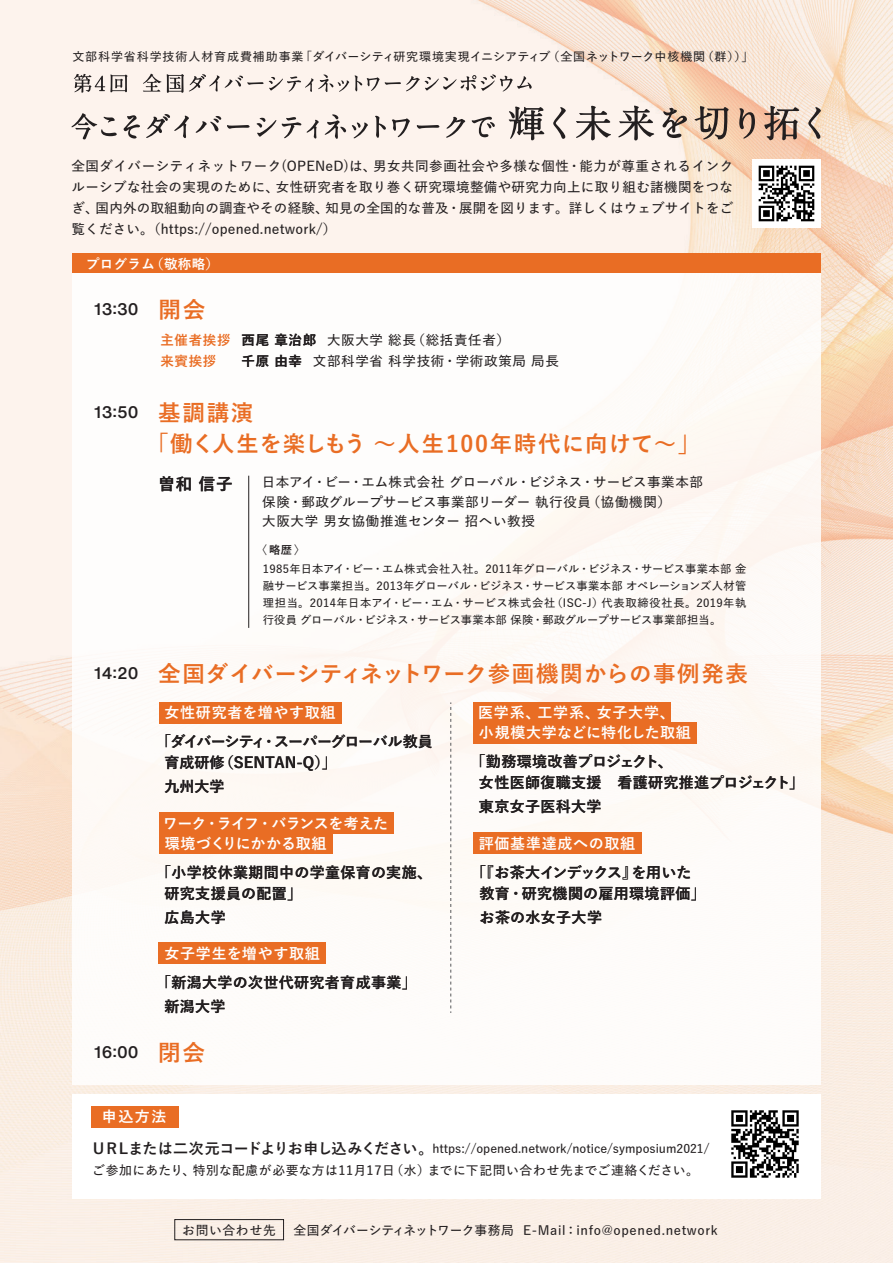
<style>
.page{position:relative;width:893px;height:1263px;background:#fff}
.page>*{position:absolute;margin:0;border:0;box-sizing:border-box;transform-origin:0 0}
.t1{font:700 22.5px "Yu Go Pr 6 N";letter-spacing:.015em;color:#e96d24}
.t2{font:700 22.5px "Yu Go Pr 6 N";letter-spacing:.035em;color:#e96d24}
.t3{font:500 16.5px "Helvetica Now Text";color:#231f20}
.t4{font:700 16.5px "Yu Go Pr 6 N";color:#231f20}
.t5{font:700 15px/21px "Yu Go Pr 6 N";letter-spacing:.025em;color:#231f20}
.t6{font:700 15px/20.1px "Yu Go Pr 6 N";letter-spacing:.05em;color:#fff}
.t7{font:700 15px/21px "Yu Go Pr 6 N";letter-spacing:-.035em;color:#231f20}
.t8{font:700 15px/20px "Yu Go Pr 6 N";letter-spacing:-.03em;color:#fff}
.t9{font:600 13.5px/21px "Yu Go Pr 6 N";letter-spacing:.015em;color:#231f20;text-align:justify}
.t10{font:600 13.5px/19.5px "Yu Go Pr 6 N";letter-spacing:.035em;color:#231f20}
.t11{font:600 13.5px/21.6px "Yu Go Pr 6 N";letter-spacing:.05em;color:#231f20}
.t12{font:700 13.5px "Yu Go Pr 6 N";letter-spacing:.025em;color:#fff}
.t13{font:600 12.75px "Yu Go Pr 6 N";letter-spacing:.05em;color:#231f20}
.t14{font:600 12px "Yu Go Pr 6 N";color:#231f20}
.t15{font:600 12px "Yu Go Pr 6 N";letter-spacing:.075em;color:#231f20}
.t16{font:600 11.25px/16.8px "Yu Go Pr 6 N";letter-spacing:.02em;color:#231f20;text-align:justify}
.t17{font:700 11.25px "Yu Go Pr 6 N";color:#231f20}
.s1{font-family:"Yu Go Pr 6 N";font-weight:700;font-size:22.5px;color:#e96d24}
.s2{font-weight:700;color:#e96d24}
.s3{font-weight:700}
.s4{font-family:"Helvetica Now Text";font-weight:500;font-size:16.5px;color:#231f20}
.s5{font-weight:700;font-size:15px}
</style>
<div class="page">
<img style="left:0;top:0;width:893px;height:1263px">
<div style="left:72px;top:254px;width:749px;height:830px;background:#fff"></div>
<div style="left:72px;top:1094px;width:749px;height:105px;background:#fff"></div>
<div style="left:72px;top:254px;width:749px;height:19px;background:#e96d24"></div>
<hr style="left:248px;top:476px;width:1px;height:152px;background:#231f20">
<div style="left:159px;top:943px;width:167px;height:21px;background:#e96d24"></div>
<div style="left:159px;top:702px;width:183px;height:21px;background:#e96d24"></div>
<div style="left:159px;top:812px;width:234px;height:21px;background:#e96d24"></div>
<div style="left:159px;top:832px;width:173px;height:21px;background:#e96d24"></div>
<div style="left:473px;top:702px;width:198px;height:21px;background:#e96d24"></div>
<div style="left:473px;top:722px;width:224px;height:21px;background:#e96d24"></div>
<div style="left:473px;top:832px;width:168px;height:22px;background:#e96d24"></div>
<svg style="left:451px;top:702px;width:1px;height:311px"></svg>
<svg style="left:71px;top:113px;width:46px;height:26px"></svg>
<svg style="left:124px;top:115px;width:16px;height:24px"></svg>
<svg style="left:146px;top:114px;width:43px;height:24px"></svg>
<svg style="left:196px;top:116px;width:25px;height:17px"></svg>
<svg style="left:227px;top:125px;width:23px;height:4px"></svg>
<svg style="left:257px;top:118px;width:19px;height:19px"></svg>
<svg style="left:282px;top:117px;width:19px;height:21px"></svg>
<svg style="left:307px;top:120px;width:12px;height:19px"></svg>
<svg style="left:325px;top:114px;width:21px;height:25px"></svg>
<svg style="left:352px;top:123px;width:16px;height:15px"></svg>
<svg style="left:375px;top:116px;width:11px;height:22px"></svg>
<svg style="left:392px;top:118px;width:18px;height:19px"></svg>
<svg style="left:417px;top:125px;width:22px;height:4px"></svg>
<svg style="left:446px;top:117px;width:19px;height:21px"></svg>
<svg style="left:472px;top:117px;width:23px;height:20px"></svg>
<svg style="left:509px;top:107px;width:35px;height:33px"></svg>
<svg style="left:553px;top:107px;width:13px;height:32px"></svg>
<svg style="left:576px;top:106px;width:35px;height:34px"></svg>
<svg style="left:618px;top:106px;width:36px;height:34px"></svg>
<svg style="left:662px;top:108px;width:25px;height:30px"></svg>
<svg style="left:695px;top:106px;width:34px;height:33px"></svg>
<svg style="left:739px;top:108px;width:16px;height:31px"></svg>
<svg style="left:764px;top:106px;width:35px;height:34px"></svg>
<svg style="left:808px;top:107px;width:13px;height:32px"></svg>
<img style="left:753px;top:159px;width:68px;height:68px">
<svg style="left:74px;top:74px;width:53px;height:19px"></svg>
<svg style="left:143px;top:74px;width:18px;height:18px"></svg>
<svg style="left:167px;top:74px;width:182px;height:19px;background:#dbd1cd"></svg>
<svg style="left:355px;top:75px;width:177px;height:16px;background:#d9d0cb"></svg>
<div style="left:91px;top:1106px;width:87px;height:21px;background:#e96d24"></div>
<img style="left:731px;top:1110px;width:68px;height:68px">
<div style="left:175px;top:1219px;width:109px;height:21px;border:1px solid #231f20"></div>
<p class="t15" style="left:72px;top:45px;width:682px">文部科学省科学技術人材育成費補助事業「ダイバーシティ研究環境実現イニシアティブ（全国ネットワーク中核機関（群））」</p>
<p class="t9" style="left:72px;top:154px;width:663px">全国ダイバーシティネットワーク(OPENeD)は、男女共同参画社会や多様な個性・能力が尊重されるインクルーシブな社会の実現のために、女性研究者を取り巻く研究環境整備や研究力向上に取り組む諸機関をつなぎ、国内外の取組動向の調査やその経験、知見の全国的な普及・展開を図ります。詳しくはウェブサイトをご覧ください。（https://opened.network/）</p>
<p class="t12" style="left:86px;top:256px;width:134px">プログラム（敬称略）</p>
<h2 class="t3" style="left:94px;top:297px;width:113px">13:30 <span class="s1">開会</span></h2>
<p class="t11" style="left:160px;top:327px;width:351px"><span class="s2">主催者挨拶</span> <span class="s3">西尾 章治郎</span> 大阪大学 総長（総括責任者）<span class="s2">来賓挨拶</span></p>
<p class="t11" style="left:242px;top:349px;width:319px"><span class="s3">千原 由幸</span> 文部科学省 科学技術・学術政策局 局長</p>
<h2 class="t3" style="left:94px;top:399px;width:161px">13:50 <span class="s1">基調講演</span></h2>
<h1 class="t2" style="left:146px;top:431px;width:556px">「働く人生を楽しもう～人生100年時代に向けて～」</h1>
<h2 class="t4" style="left:159px;top:475px;width:76px">曽和 信子</h2>
<p class="t10" style="left:262px;top:471px;width:443px">日本アイ・ビー・エム株式会社 グローバル・ビジネス・サービス事業本部保険・郵政グループサービス事業部リーダー 執行役員（協働機関）<br>大阪大学 男女協働推進センター 招へい教授</p>
<p class="t16" style="left:263px;top:559px;width:485px">1985年日本アイ・ビー・エム株式会社入社。2011年グローバル・ビジネス・サービス事業本部 金融サービス事業担当。2013年グローバル・ビジネス・サービス事業本部 オペレーションズ人材管理担当。2014年日本アイ・ビー・エム・サービス株式会社（ISC-J）代表取締役社長。2019年執行役員 グローバル・ビジネス・サービス事業本部 保険・郵政グループサービス事業部担当。</p>
<p class="t17" style="left:256px;top:544px;width:51px">〈略歴〉</p>
<h1 class="t1" style="left:94px;top:661px;width:655px"><span class="s4">14</span><sup>:</sup><span class="s4">20</span> 全国ダイバーシティネットワーク参画機関からの事例発表</h1>
<h3 class="t6" style="left:164px;top:703px;width:173px">女性研究者を増やす取組</h3>
<h3 class="t7" style="left:164px;top:731px;width:270px;text-indent:-8px">「ダイバーシティ・スーパーグローバル教員育成研修（SENTAN-Q）」</h3>
<h3 class="t5" style="left:164px;top:776px;width:61px">九州大学</h3>
<h3 class="t8" style="left:163px;top:813px;width:227px">ワーク・ライフ・バランスを考えた環境づくりにかかる取組</h3>
<h3 class="t5" style="left:165px;top:862px;width:269px;text-indent:-8px">「小学校休業期間中の学童保育の実施、研究支援員の配置」</h3>
<h3 class="t5" style="left:165px;top:907px;width:63px">広島大学</h3>
<h3 class="t6" style="left:164px;top:944px;width:157px">女子学生を増やす取組</h3>
<h3 class="t5" style="left:164px;top:971px;width:254px;line-height:24px;text-indent:-8px">「新潟大学の次世代研究者育成事業」新潟大学</h3>
<h2 class="t3" style="left:94px;top:1039px;width:112px">16:00 <span class="s1">閉会</span></h2>
<h3 class="t6" style="left:102px;top:1107px;width:66px">申込方法</h3>
<h3 class="t6" style="left:478px;top:703px;width:214px">医学系、工学系、女子大学、小規模大学などに特化した取組</h3>
<h3 class="t5" style="left:479px;top:752px;width:327px;text-indent:-8px">「勤務環境改善プロジェクト、<br>女性医師復職支援　看護研究推進プロジェクト」</h3>
<h3 class="t5" style="left:479px;top:797px;width:124px">東京女子医科大学</h3>
<h3 class="t6" style="left:479px;top:833px;width:158px">評価基準達成への取組</h3>
<h3 class="t5" style="left:479px;top:862px;width:228px;text-indent:-8px">「『お茶大インデックス』を用いた教育・研究機関の雇用環境評価」</h3>
<h3 class="t5" style="left:480px;top:907px;width:124px">お茶の水女子大学</h3>
<p class="t14" style="left:91px;top:1137px;width:620px"><span class="s5">ＵＲＬまたは二次元コードよりお申し込みください。</span>https://opened.network/notice/symposium2021/</p>
<p class="t13" style="left:92px;top:1158px;width:608px">ご参加にあたり、特別な配慮が必要な方は11月17日（水）までに下記問い合わせ先までご連絡ください。</p>
<p class="t13" style="left:182px;top:1218px;width:95px">お問い合わせ先</p>
<p class="t13" style="left:294px;top:1218px;width:426px">全国ダイバーシティネットワーク事務局 E-Mail：info@opened.network</p>
</div>
